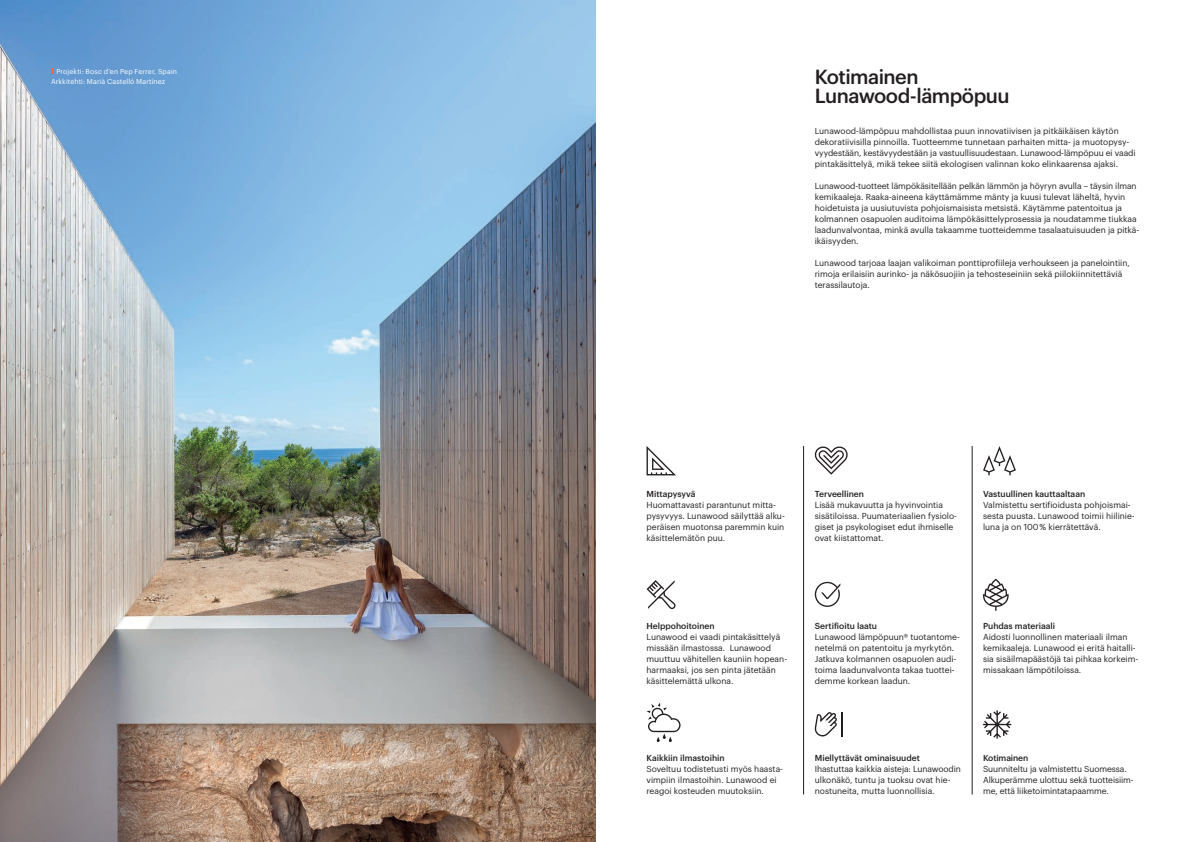
<style>
.page{position:relative;width:1191px;height:842px;background:#fff}
.page>*{position:absolute;margin:0;border:0;box-sizing:border-box;transform-origin:0 0}
.t1{font:500 20px/19px "Graphik";letter-spacing:-.025em;color:#231f20}
.leipäteksti__EN{font:8.5px/11px "Graphik";color:#231f20}
.leipäteksti__EN-2{font:500 8.5px "Graphik";color:#231f20}
.kuvateksti__EN{font:7px/10px "Graphik";letter-spacing:.015em;color:#fff}
</style>
<div class="page">
<img style="left:0;top:0;width:595px;height:842px">
<svg style="left:646px;top:446px;width:30px;height:29px"></svg>
<svg style="left:646px;top:580px;width:29px;height:29px"></svg>
<svg style="left:646px;top:702px;width:34px;height:40px"></svg>
<svg style="left:983px;top:579px;width:25px;height:32px"></svg>
<svg style="left:814px;top:582px;width:26px;height:25px"></svg>
<svg style="left:814px;top:712px;width:28px;height:24px"></svg>
<svg style="left:814px;top:446px;width:34px;height:29px"></svg>
<svg style="left:983px;top:446px;width:33px;height:29px"></svg>
<svg style="left:983px;top:710px;width:28px;height:29px"></svg>
<hr style="left:803px;top:446px;width:1px;height:348px;background:#231f20">
<hr style="left:972px;top:446px;width:1px;height:348px;background:#231f20">
<p class="kuvateksti__EN" style="left:51px;top:66px;width:127px;text-indent:5px">Projekti: Bosc d’en Pep Ferrer, Spain<br>Arkkitehti: Marià Castelló Martínez</p>
<p class="t1" style="left:814px;top:65px;width:196px">Kotimainen<br>Lunawood-lämpöpuu</p>
<p class="leipäteksti__EN" style="left:814px;top:125px;width:322px">Lunawood-lämpöpuu mahdollistaa puun innovatiivisen ja pitkäikäisen käytön dekoratiivisilla pinnoilla. Tuotteemme tunnetaan parhaiten mitta- ja muotopysy&shy;vyydestään, kestävyydestään ja vastuullisuudestaan. Lunawood-lämpöpuu ei vaadi pintakäsittelyä, mikä tekee siitä ekologisen valinnan koko elinkaarensa ajaksi.</p>
<p class="leipäteksti__EN" style="left:814px;top:180px;width:326px">Lunawood-tuotteet lämpökäsitellään pelkän lämmön ja höyryn avulla – täysin ilman kemikaaleja. Raaka-aineena käyttämämme mänty ja kuusi tulevat läheltä, hyvin hoidetuista ja uusiutuvista pohjoismaisista metsistä. Käytämme patentoitua ja kolmannen osapuolen auditoima lämpökäsittelyprosessia ja noudatamme tiukkaa laadunvalvontaa, minkä avulla takaamme tuotteidemme tasalaatuisuuden ja pitkä&shy;ikäisyyden.</p>
<p class="leipäteksti__EN" style="left:814px;top:257px;width:317px">Lunawood tarjoaa laajan valikoiman ponttiprofiileja verhoukseen ja panelointiin, rimoja erilaisiin aurinko- ja näkösuojiin ja tehosteseiniin sekä piilokiinnitettäviä terassilautoja.</p>
<p class="leipäteksti__EN-2" style="left:646px;top:487px;width:51px">Mittapysyvä</p>
<p class="leipäteksti__EN" style="left:646px;top:499px;width:140px">Huomattavasti parantunut mitta&shy;pysyvyys. Lunawood säilyttää alku&shy;peräisen muotonsa paremmin kuin käsittelemätön puu.</p>
<p class="leipäteksti__EN-2" style="left:814px;top:487px;width:51px">Terveellinen</p>
<p class="leipäteksti__EN" style="left:814px;top:499px;width:144px">Lisää mukavuutta ja hyvinvointia sisätiloissa. Puumateriaalien fysiolo&shy;giset ja psykologiset edut ihmiselle ovat kiistattomat.</p>
<p class="leipäteksti__EN-2" style="left:983px;top:487px;width:104px">Vastuullinen kauttaaltaan</p>
<p class="leipäteksti__EN" style="left:983px;top:499px;width:153px">Valmistettu sertifioidusta pohjoismai&shy;sesta puusta. Lunawood toimii hiilinie&shy;luna ja on 100 % kierrätettävä.</p>
<p class="leipäteksti__EN-2" style="left:646px;top:619px;width:70px">Helppohoitoinen</p>
<p class="leipäteksti__EN" style="left:646px;top:631px;width:142px">Lunawood ei vaadi pintakäsittelyä missään ilmastossa. Lunawood muuttuu vähitellen kauniin hopean&shy;harmaaksi, jos sen pinta jätetään käsittelemättä ulkona.</p>
<p class="leipäteksti__EN-2" style="left:646px;top:751px;width:80px">Kaikkiin ilmastoihin</p>
<p class="leipäteksti__EN" style="left:646px;top:763px;width:138px">Soveltuu todistetusti myös haasta&shy;vimpiin ilmastoihin. Lunawood ei reagoi kosteuden muutoksiin.</p>
<p class="leipäteksti__EN-2" style="left:814px;top:619px;width:64px">Sertifioitu laatu</p>
<p class="leipäteksti__EN" style="left:814px;top:631px;width:147px">Lunawood lämpöpuun® tuotantome&shy;netelmä on patentoitu ja myrkytön.<br>Jatkuva kolmannen osapuolen audi&shy;toima laadunvalvonta takaa tuottei&shy;demme korkean laadun.</p>
<p class="leipäteksti__EN-2" style="left:983px;top:619px;width:74px">Puhdas materiaali</p>
<p class="leipäteksti__EN" style="left:983px;top:631px;width:157px">Aidosti luonnollinen materiaali ilman kemikaaleja. Lunawood ei eritä haitalli&shy;sia sisäilmapäästöjä tai pihkaa korkeim&shy;missakaan lämpötiloissa.</p>
<p class="leipäteksti__EN-2" style="left:814px;top:751px;width:107px">Miellyttävät ominaisuudet</p>
<p class="leipäteksti__EN" style="left:814px;top:763px;width:148px">Ihastuttaa kaikkia aisteja: Lunawoodin ulkonäkö, tuntu ja tuoksu ovat hie&shy;nostuneita, mutta luonnollisia.</p>
<p class="leipäteksti__EN-2" style="left:983px;top:751px;width:47px">Kotimainen</p>
<p class="leipäteksti__EN" style="left:983px;top:763px;width:152px">Suunniteltu ja valmistettu Suomessa.<br>Alkuperämme ulottuu sekä tuotteisiim&shy;me, että liiketoimintatapaamme.</p>
</div>
